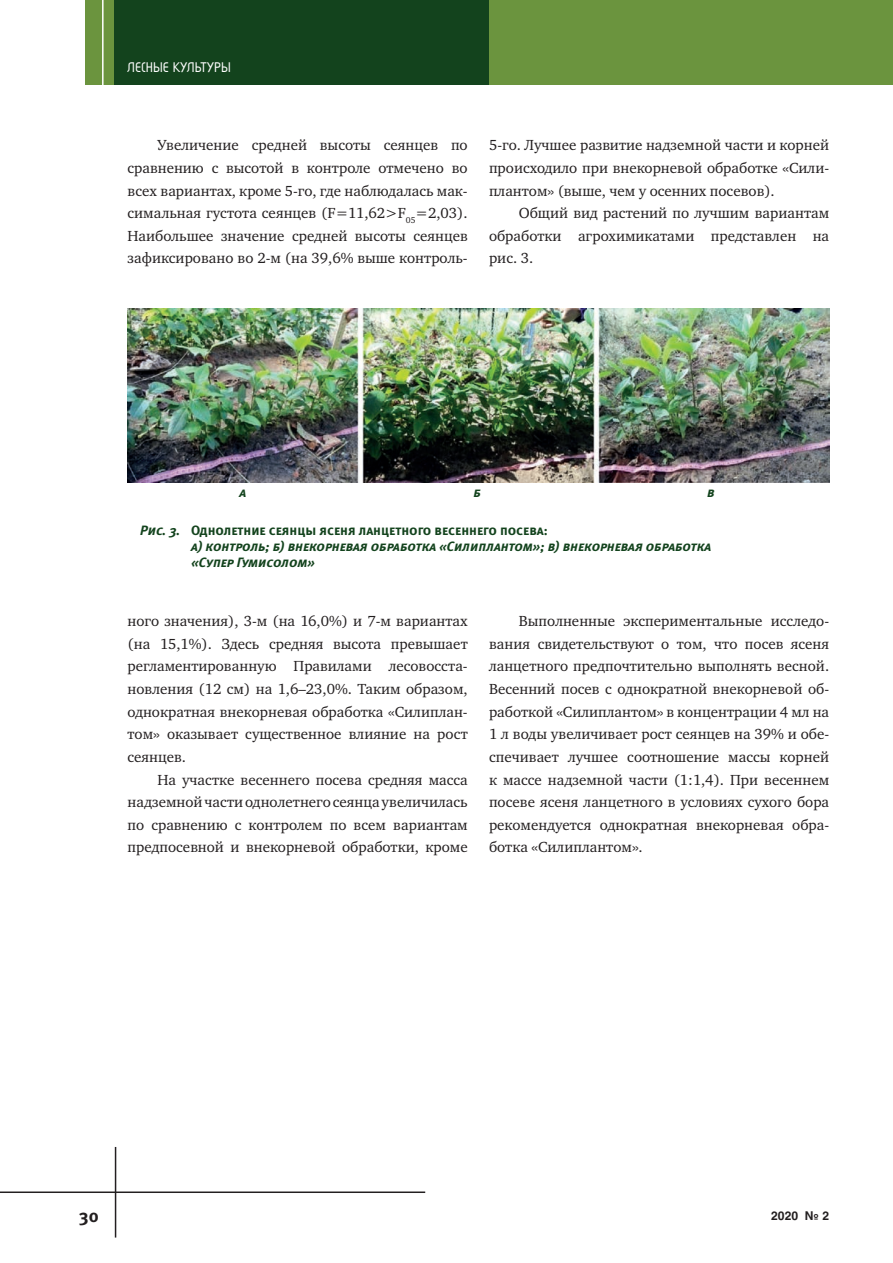
<style>
.page{position:relative;width:893px;height:1263px;background:#fff}
.page>*{position:absolute;margin:0;border:0;box-sizing:border-box;transform-origin:0 0}
.t1{font:18px "Meta Bold C";color:#231f20}
.t2{font:700 16.5px "Magic C";color:#fff}
.Text{font:15px/22.6px "Charter C";color:#231f20;text-align:justify}
.Ris_Zag{font:italic 13.5px/16.2px "Meta Bold Caps C";color:#13431d}
.t3{font:700 12px "Helios C";color:#231f20}
.s1{font-style:normal}
</style>
<div class="page">
<div style="left:85px;top:0;width:808px;height:85px;background:#6b943e"></div>
<div style="left:115px;top:0;width:374px;height:85px;background:#13431d"></div>
<hr style="left:102px;top:0;width:2px;height:85px;background:#fff">
<hr style="left:0;top:1191px;width:425px;height:2px;background:#231f20">
<hr style="left:115px;top:1147px;width:1px;height:90px;background:#231f20">
<img style="left:127px;top:309px;width:702px;height:173px">
<p class="t2" style="left:128px;top:60px;width:105px">ЛЕСНЫЕ КУЛЬТУРЫ</p>
<p class="Text" style="left:128px;top:134px;width:342px;text-indent:30px">Увеличение средней высоты сеянцев по сравнению с высотой в контроле отмечено во всех вариантах, кроме 5-го, где наблюдалась мак&shy;симальная густота сеянцев (F=11,62&gt;F<sub>05</sub>=2,03).<br>Наибольшее значение средней высоты сеянцев зафиксировано во 2-м (на 39,6% выше контроль-</p>
<p class="Text" style="left:489px;top:134px;width:342px">5-го. Лучшее развитие надземной части и корней происходило при внекорневой обработке «Сили&shy;плантом» (выше, чем у осенних посевов).</p>
<p class="Text" style="left:489px;top:202px;width:342px;text-indent:30px">Общий вид растений по лучшим вариантам обработки агрохимикатами представлен на рис. 3.</p>
<p class="Ris_Zag" style="left:239px;top:484px;width:8px">а</p>
<p class="Ris_Zag" style="left:473px;top:484px;width:9px">б</p>
<p class="Ris_Zag" style="left:707px;top:484px;width:9px">в</p>
<p class="Ris_Zag" style="left:191px;top:522px;width:521px;text-indent:-51px">Рис. 3. <span class="s1">Однолетние сеянцы ясеня ланцетного весеннего посева:<br></span>а) контроль; б) внекорневая обработка «Силиплантом»; в) внекорневая обработка «Супер Гумисолом»</p>
<p class="Text" style="left:128px;top:610px;width:342px">ного значения), 3-м (на 16,0%) и 7-м вариантах (на 15,1%). Здесь средняя высота превышает регламентированную Правилами лесовосста&shy;новления (12 см) на 1,6–23,0%. Таким образом, однократная внекорневая обработка «Силиплан&shy;том» оказывает существенное влияние на рост сеянцев.</p>
<p class="Text" style="left:128px;top:768px;width:342px;text-indent:30px">На участке весеннего посева средняя масса надземной части однолетнего сеянца увеличилась по сравнению с контролем по всем вариантам предпосевной и внекорневой обработки, кроме</p>
<p class="Text" style="left:489px;top:610px;width:342px;text-indent:30px">Выполненные экспериментальные исследо&shy;вания свидетельствуют о том, что посев ясеня ланцетного предпочтительно выполнять весной.<br>Весенний посев с однократной внекорневой об&shy;работкой «Силиплантом» в концентрации 4 мл на 1 л воды увеличивает рост сеянцев на 39% и обе&shy;спечивает лучшее соотношение массы корней к массе надземной части (1:1,4). При весеннем посеве ясеня ланцетного в условиях сухого бора рекомендуется однократная внекорневая обра&shy;ботка «Силиплантом».</p>
<p class="t1" style="left:79px;top:1205px;width:21px">30</p>
<p class="t3" style="left:771px;top:1208px;width:60px">2020 № 2</p>
</div>
